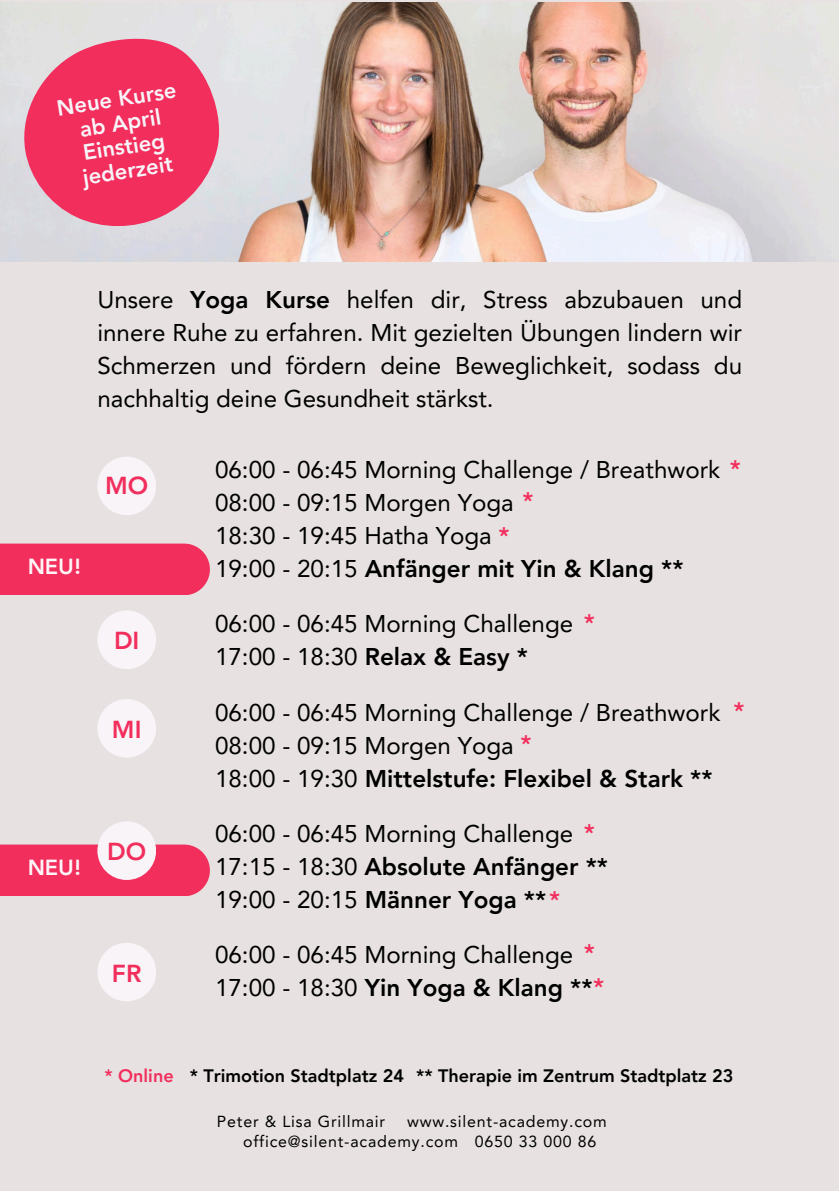
<style>
.page{position:relative;width:839px;height:1191px;background:#fff}
.page>*{position:absolute;margin:0;border:0;box-sizing:border-box;transform-origin:0 0}
.t1{font:800 24.6px "Avenir LT Pro";color:#f22e5d}
.t2{font:24.2px/33px "Avenir LT Pro";color:#000}
.t3{font:800 24px "Avenir LT Pro";color:#f22e5d}
.t4{font:800 22px/24px "Avenir LT Pro";color:#f8f4f8;text-align:center}
.t5{font:800 21.8px "Avenir LT Pro";letter-spacing:.015em;color:#fff}
.t6{font:800 18px "Avenir LT Pro";color:#000}
.t7{font:800 18px "Avenir LT Pro";color:#f22e5d}
.t8{font:16px "Avenir LT Pro";letter-spacing:.05em;color:#000}
.s1{font-weight:800}
.s2{font-weight:800;font-size:24px;color:#f22e5d}
</style>
<div class="page">
<div style="left:0;top:0;width:838px;height:1191px;background:#e7e2e1"></div>
<img style="left:0;top:3px;width:837px;height:259px">
<svg style="left:0;top:4px;width:257px;height:257px"></svg>
<div style="left:97px;top:699px;width:59px;height:59px;background:#f8f4f8;border-radius:29px"></div>
<div style="left:0;top:845px;width:210px;height:51px;background:#f22e5d"></div>
<div style="left:97px;top:821px;width:59px;height:59px;background:#f8f4f8;border-radius:29px"></div>
<div style="left:97px;top:943px;width:59px;height:58px;background:#f8f4f8;border-radius:29px"></div>
<div style="left:97px;top:611px;width:59px;height:58px;background:#f8f4f8;border-radius:29px"></div>
<div style="left:97px;top:457px;width:59px;height:58px;background:#f8f4f8;border-radius:29px"></div>
<div style="left:0;top:544px;width:210px;height:51px;background:#f22e5d"></div>
<p class="t4" style="left:55px;top:99px;width:122px;rotate:-9deg">Neue Kurse ab April<br>Einstieg jederzeit</p>
<p class="t5" style="left:27px;top:558px;width:55px">NEU!</p>
<p class="t5" style="left:27px;top:859px;width:55px">NEU!</p>
<p class="t2" style="left:97px;top:285px;width:646px;text-align:justify">Unsere <span class="s1">Yoga Kurse</span> helfen dir, Stress abzubauen und innere Ruhe zu erfahren. Mit gezielten Übungen lindern wir Schmerzen und fördern deine Beweglichkeit, sodass du nachhaltig deine Gesundheit stärkst.</p>
<p class="t1" style="left:105px;top:476px;width:45px">MO</p>
<p class="t1" style="left:114px;top:631px;width:27px">DI</p>
<h4 class="t1" style="left:112px;top:719px;width:31px">MI</h4>
<h2 class="t1" style="left:107px;top:842px;width:41px">DO</h2>
<h1 class="t1" style="left:112px;top:963px;width:31px">FR</h1>
<h2 class="t2" style="left:215px;top:455px;width:527px">06:00 - 06:45 Morning Challenge / Breathwork <span class="s2">* </span>08:00 - 09:15 Morgen Yoga <span class="s2">*<br></span>18:30 - 19:45 Hatha Yoga <span class="s2">*<br></span>19:00 - 20:15 <span class="s1">Anfänger mit Yin &amp; Klang **</span></h2>
<h2 class="t2" style="left:215px;top:610px;width:381px">06:00 - 06:45 Morning Challenge <span class="s2">*<br></span>17:00 - 18:30 <span class="s1">Relax &amp; Easy *</span></h2>
<p class="t2" style="left:215px;top:698px;width:507px">06:00 - 06:45 Morning Challenge / Breathwork<br>08:00 - 09:15 Morgen Yoga <span class="s2">*<br></span>18:00 - 19:30 <span class="s1">Mittelstufe: Flexibel &amp; Stark **</span></p>
<h3 class="t2" style="left:215px;top:819px;width:394px">06:00 - 06:45 Morning Challenge <span class="s2">*<br></span>17:15 - 18:30 <span class="s1">Absolute Anfänger **<br></span>19:00 - 20:15 <span class="s1">Männer Yoga **</span><span class="s2">*</span></h3>
<h2 class="t2" style="left:215px;top:940px;width:390px">06:00 - 06:45 Morning Challenge <span class="s2">*<br></span>17:00 - 18:30 <span class="s1">Yin Yoga &amp; Klang **</span><span class="s2">*</span></h2>
<p class="t3" style="left:733px;top:701px;width:13px">*</p>
<h3 class="t7" style="left:105px;top:1068px;width:71px">* Online</h3>
<p class="t6" style="left:190px;top:1068px;width:215px">* Trimotion Stadtplatz 24</p>
<h1 class="t6" style="left:416px;top:1068px;width:319px">** Therapie im Zentrum Stadtplatz 23</h1>
<h5 class="t8" style="left:217px;top:1115px;width:170px">Peter &amp; Lisa Grillmair</h5>
<h5 class="t8" style="left:407px;top:1115px;width:201px">www.silent-academy.com</h5>
<h5 class="t8" style="left:243px;top:1135px;width:355px">office@silent-academy.com 0650 33 000 86</h5>
</div>
